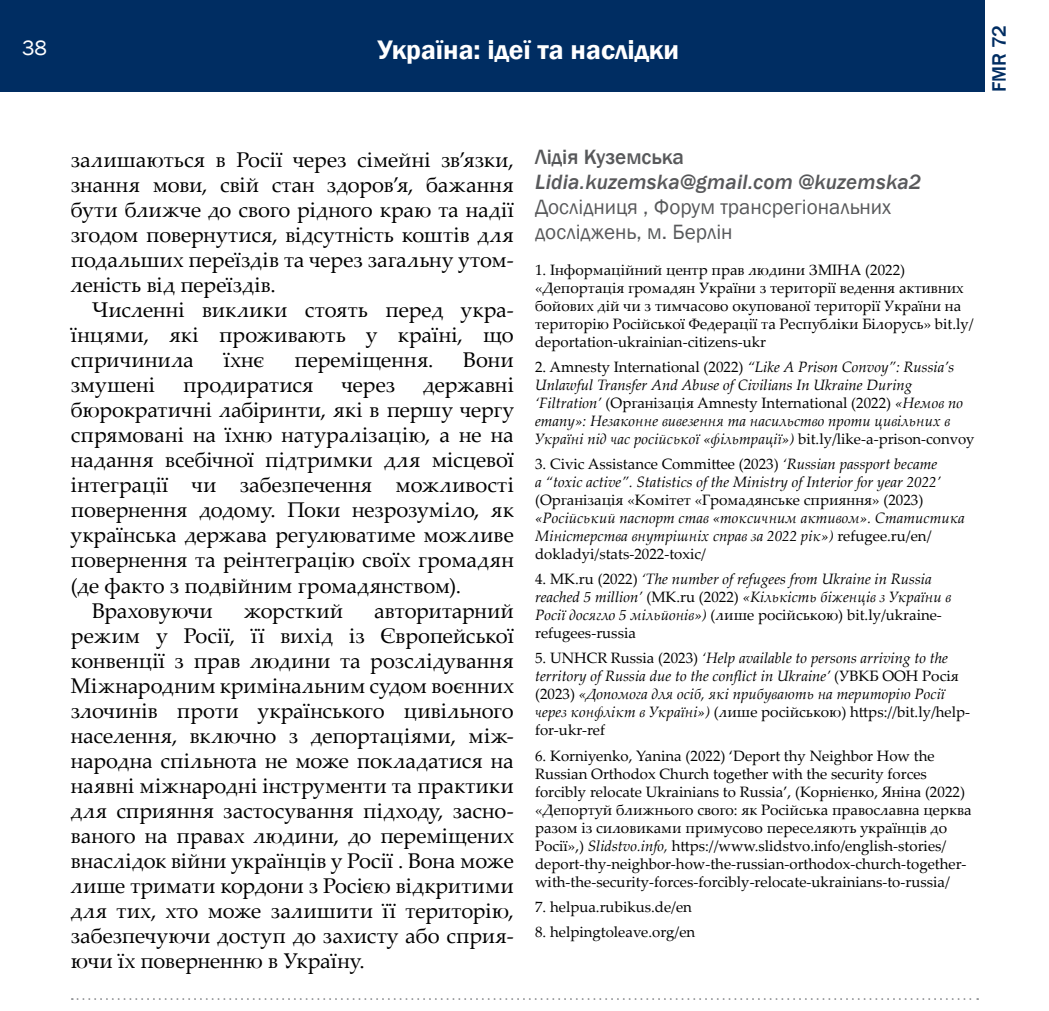
<style>
.page{position:relative;width:1049px;height:1011px;background:#fff}
.page>*{position:absolute;margin:0;border:0;box-sizing:border-box;transform-origin:0 0}
.t1{font:600 27.5px "Franklin Gothic";color:#fff}
.t2{font:21.25px/25px "Palatino Linotype";color:#000;text-align:justify}
.t3{font:21.25px/25px "Franklin Gothic";color:#58595b}
.t4{font:italic 500 21.25px "Franklin Gothic";letter-spacing:.01em;color:#58595b}
.t5{font:500 21.25px "Franklin Gothic";color:#58595b}
.t6{font:21.25px "Franklin Gothic";color:#fff}
.t7{font:500 20px "Franklin Gothic";color:#002d62}
.t8{font:italic 15px/18px "Palatino Linotype";color:#000}
.t9{font:15px/18px "Palatino Linotype";color:#000}
.s1{font-style:normal}
.s2{font-style:italic}
</style>
<div class="page">
<div style="left:0;top:0;width:985px;height:92px;background:#002d62"></div>
<svg style="left:72px;top:998px;width:906px;height:1px"></svg>
<p class="t6" style="left:22px;top:34px;width:26px">38</p>
<p class="t1" style="left:378px;top:33px;width:303px">Україна: ідеї та наслідки</p>
<p class="t7" style="left:987px;top:92px;width:69px;rotate:-90deg">FMR 72</p>
<p class="t2" style="left:71px;top:147px;width:444px">залишаються в Росії через сімейні зв’язки, знання мови, свій стан здоров’я, бажання бути ближче до свого рідного краю та надії згодом повернутися, відсутність коштів для подальших переїздів та через загальну утом&shy;леність від переїздів.</p>
<p class="t2" style="left:71px;top:297px;width:444px;text-indent:21px">Численні виклики стоять перед укра&shy;їнцями, які проживають у країні, що спричинила</p>
<p class="t2" style="left:224px;top:346px;width:42px">їхнє</p>
<p class="t2" style="left:294px;top:346px;width:140px">переміщення.</p>
<p class="t2" style="left:463px;top:346px;width:52px">Вони</p>
<p class="t2" style="left:71px;top:371px;width:86px">змушені</p>
<p class="t2" style="left:183px;top:371px;width:132px">продиратися</p>
<p class="t2" style="left:342px;top:371px;width:55px">через</p>
<p class="t2" style="left:423px;top:371px;width:92px">державні</p>
<p class="t2" style="left:71px;top:396px;width:444px">бюрократичні лабіринти, які в першу чергу</p>
<p class="t2" style="left:71px;top:421px;width:444px">спрямовані на їхню натуралізацію, а не на</p>
<p class="t2" style="left:71px;top:446px;width:444px">надання всебічної підтримки для місцевої</p>
<p class="t2" style="left:71px;top:471px;width:444px">інтеграції чи забезпечення можливості</p>
<p class="t2" style="left:71px;top:496px;width:444px">повернення додому. Поки незрозуміло, як</p>
<p class="t2" style="left:71px;top:521px;width:444px">українська держава регулюватиме можливе</p>
<p class="t2" style="left:71px;top:546px;width:444px">повернення та реінтеграцію своїх громадян</p>
<p class="t2" style="left:71px;top:571px;width:392px">(де факто з подвійним громадянством).</p>
<p class="t2" style="left:92px;top:596px;width:122px">Враховуючи</p>
<p class="t2" style="left:244px;top:596px;width:101px">жорсткий</p>
<p class="t2" style="left:71px;top:596px;width:444px;text-indent:303px">авторитарний режим у Росії, її вихід із Європейської конвенції з прав людини та розслідування Міжнародним кримінальним судом воєнних злочинів проти українського цивільного населення, включно з депортаціями, між&shy;народна спільнота не може покладатися на наявні міжнародні інструменти та практики для сприяння застосування підходу, засно&shy;ваного на правах людини, до переміщених внаслідок війни українців у Росії . Вона може лише тримати кордони з Росією відкритими для тих, хто може залишити її територію, забезпечуючи доступ до захисту або сприя&shy;ючи їх поверненню в Україну.</p>
<p class="t5" style="left:535px;top:143px;width:150px">Лідія Куземська</p>
<p class="t4" style="left:535px;top:168px;width:388px">Lidia.kuzemska@gmail.com @kuzemska2</p>
<p class="t3" style="left:535px;top:194px;width:358px">Дослідниця , Форум трансрегіональних досліджень, м. Берлін</p>
<p class="t9" style="left:535px;top:260px;width:440px">1. Інформаційний центр прав людини ЗМІНА (2022) «Депортація громадян України з території ведення активних бойових дій чи з тимчасово окупованої території України на територію Російської Федерації та Республіки Білорусь» bit.ly/ deportation-ukrainian-citizens-ukr</p>
<p class="t8" style="left:535px;top:357px;width:441px"><span class="s1">2. Amnesty International (2022)</span> “Like A Prison Convoy”: Russia’s Unlawful Transfer And Abuse of Civilians In Ukraine During ‘Filtration’ <span class="s1">(Організація Amnesty International (2022)</span> «Немов по етапу»: Незаконне вивезення та насильство проти цивільних в Україні під час російської «фільтрації») <span class="s1">bit.ly/like-a-prison-convoy</span></p>
<p class="t8" style="left:535px;top:454px;width:407px"><span class="s1">3. Civic Assistance Committee (2023)</span> ‘Russian passport became a “toxic active”. Statistics of the Ministry of Interior for year 2022’</p>
<p class="t9" style="left:535px;top:490px;width:390px">(Організація «Комітет «Громадянське сприяння» (2023)</p>
<p class="t8" style="left:535px;top:508px;width:431px">«Російський паспорт став «токсичним активом». Статистика<br>Міністерства внутрішніх справ за 2022 рік») <span class="s1">refugee.ru/en/ dokladyi/stats-2022-toxic/</span></p>
<p class="t8" style="left:535px;top:569px;width:418px"><span class="s1">4. MK.ru (2022)</span> ‘The number of refugees from Ukraine in Russia reached 5 million’ <span class="s1">(MK.ru (2022)</span> «Кількість біженців з України в Росії досягло 5 мільйонів») <span class="s1">(лише російською) bit.ly/ukraine&shy;refugees-russia</span></p>
<p class="t8" style="left:535px;top:648px;width:436px"><span class="s1">5. UNHCR Russia (2023)</span> ‘Help available to persons arriving to the territory of Russia due to the conflict in Ukraine’ <span class="s1">(УВКБ ООН Росія (2023)</span> «Допомога для осіб, які прибувають на територію Росії через конфлікт в Україні») <span class="s1">(лише російською) https://bit.ly/help&shy;for-ukr-ref</span></p>
<p class="t9" style="left:535px;top:745px;width:438px">6. Korniyenko, Yanina (2022) ‘Deport thy Neighbor How the Russian Orthodox Church together with the security forces forcibly relocate Ukrainians to Russia’, (Корнієнко, Яніна (2022) «Депортуй ближнього свого: як Російська православна церква разом із силовиками примусово переселяють українців до Росії»,) <span class="s2">Slidstvo.info,</span> https://www.slidstvo.info/english-stories/ deport-thy-neighbor-how-the-russian-orthodox-church-together&shy;with-the-security-forces-forcibly-relocate-ukrainians-to-russia/</p>
<p class="t9" style="left:535px;top:896px;width:158px">7. helpua.rubikus.de/en</p>
<p class="t9" style="left:535px;top:921px;width:162px">8. helpingtoleave.org/en</p>
</div>
